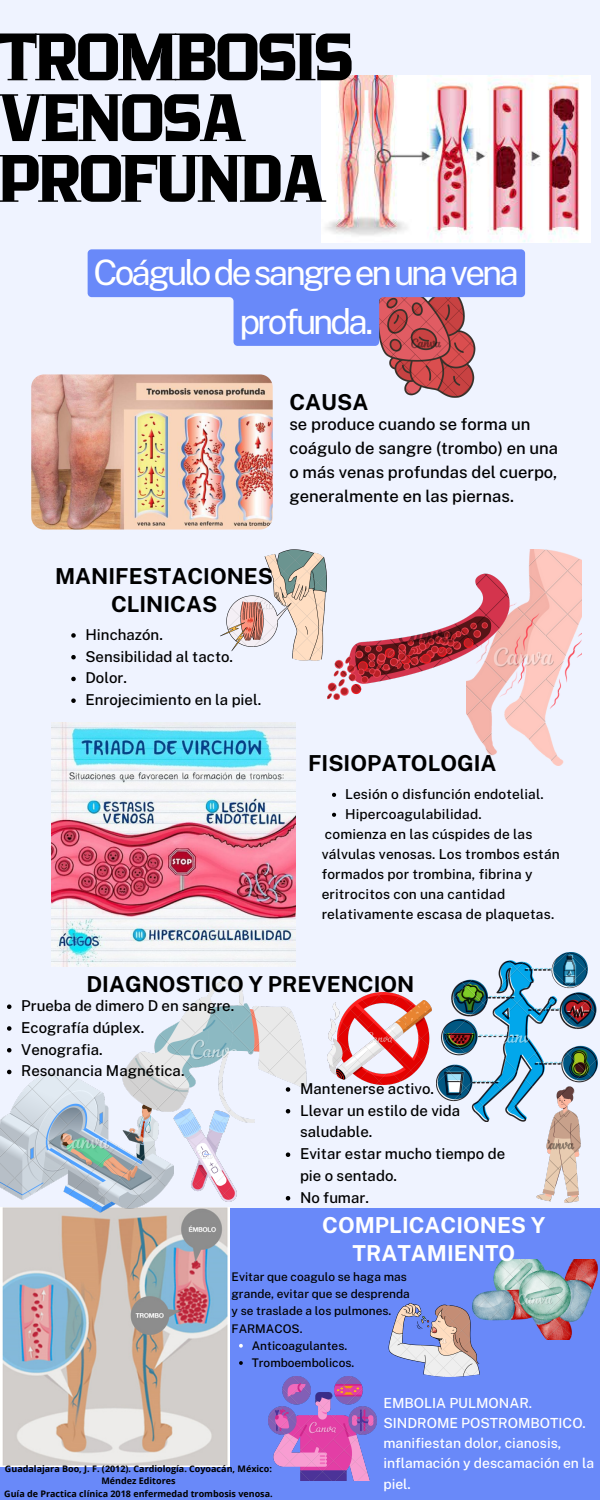
<style>
.page{position:relative;width:600px;height:1500px;background:#eff3ff}
.page>*{position:absolute;margin:0;border:0;box-sizing:border-box;transform-origin:0 0}
.t1{font:65px/60.8px "Zantiqa 4 F";letter-spacing:-.055em;color:#000}
.t2{font:35px/48.8px "Public Sans";letter-spacing:-.08em;color:#fff;text-align:center}
.t3{font:700 22px/27.8px "Public Sans";color:#000;text-align:center}
.t4{font:700 22px/27.8px "Public Sans";color:#fff;text-align:center}
.t5{font:500 16.6px/24.1px "Public Sans";color:#000}
.t6{font:500 15px/21.8px "Public Sans";color:#000}
.t7{font:500 13.9px/20.2px "Public Sans";color:#fff}
.t8{font:500 13.7px/19.9px "Public Sans";letter-spacing:.01em;color:#000}
.t9{font:500 11.9px/17.2px "Public Sans";color:#000}
.t10{font:700 9px/12.5px "Open Sans";color:#000;text-align:center}
</style>
<div class="page">
<div style="left:0;top:1208px;width:600px;height:292px;background:#6989f9"></div>
<img style="left:322px;top:75px;width:269px;height:168px">
<img style="left:466px;top:549px;width:116px;height:216px">
<img style="left:326px;top:570px;width:199px;height:129px">
<img style="left:0;top:1208px;width:230px;height:259px">
<img style="left:31px;top:374px;width:242px;height:156px;border-radius:13px">
<img style="left:381px;top:346px;width:95px;height:52px">
<img style="left:220px;top:549px;width:106px;height:111px">
<img style="left:52px;top:723px;width:243px;height:244px">
<img style="left:0;top:1072px;width:173px;height:140px">
<img style="left:121px;top:980px;width:185px;height:142px">
<img style="left:173px;top:1109px;width:64px;height:93px">
<img style="left:436px;top:952px;width:162px;height:170px">
<img style="left:327px;top:993px;width:104px;height:91px">
<img style="left:534px;top:1087px;width:47px;height:116px">
<img style="left:473px;top:1259px;width:124px;height:81px">
<img style="left:388px;top:1304px;width:91px;height:72px">
<img style="left:269px;top:1376px;width:108px;height:104px">
<svg style="left:88px;top:249px;width:437px;height:97px;fill:#6989f9"></svg>
<svg style="left:71px;top:633px;width:5px;height:5px"></svg>
<svg style="left:71px;top:655px;width:5px;height:4px"></svg>
<svg style="left:71px;top:677px;width:5px;height:4px"></svg>
<svg style="left:71px;top:698px;width:5px;height:5px"></svg>
<svg style="left:332px;top:793px;width:4px;height:4px"></svg>
<svg style="left:332px;top:813px;width:4px;height:4px"></svg>
<svg style="left:7px;top:1004px;width:4px;height:5px"></svg>
<svg style="left:7px;top:1026px;width:4px;height:5px"></svg>
<svg style="left:7px;top:1048px;width:4px;height:4px"></svg>
<svg style="left:7px;top:1070px;width:4px;height:4px"></svg>
<svg style="left:239px;top:1344px;width:4px;height:4px"></svg>
<svg style="left:239px;top:1361px;width:4px;height:4px"></svg>
<svg style="left:286px;top:1087px;width:4px;height:5px"></svg>
<svg style="left:286px;top:1109px;width:4px;height:4px"></svg>
<svg style="left:286px;top:1152px;width:4px;height:5px"></svg>
<svg style="left:286px;top:1196px;width:4px;height:4px"></svg>
<p class="t1" style="left:-3px;top:29px;width:359px">TROMBOSIS<br>VENOSA<br>PROFUNDA</p>
<p class="t2" style="left:93px;top:248px;width:427px">Coágulodesangreenunavena profunda.</p>
<p class="t3" style="left:289px;top:388px;width:80px">CAUSA</p>
<p class="t5" style="left:289px;top:412px;width:270px">se produce cuando se forma un coágulo de sangre (trombo) en una o más venas profundas del cuerpo, generalmente en las piernas.</p>
<p class="t3" style="left:55px;top:562px;width:220px">MANIFESTACIONES<br>CLINICAS</p>
<p class="t6" style="left:85px;top:624px;width:79px">Hinchazón.</p>
<p class="t6" style="left:85px;top:645px;width:149px">Sensibilidad al tacto.</p>
<p class="t6" style="left:85px;top:667px;width:43px">Dolor.</p>
<p class="t6" style="left:85px;top:689px;width:177px">Enrojecimiento en la piel.</p>
<p class="t3" style="left:308px;top:749px;width:190px">FISIOPATOLOGIA</p>
<p class="t8" style="left:345px;top:784px;width:200px">Lesión o disfunción endotelial.</p>
<p class="t8" style="left:345px;top:804px;width:138px">Hipercoagulabilidad.</p>
<p class="t8" style="left:322px;top:824px;width:240px">comienza en las cúspides de las válvulas venosas. Los trombos están formados por trombina, fibrina y eritrocitos con una cantidad relativamente escasa de plaquetas.</p>
<p class="t3" style="left:86px;top:971px;width:329px">DIAGNOSTICO Y PREVENCION</p>
<p class="t6" style="left:21px;top:995px;width:215px">Prueba de dimero D en sangre.</p>
<p class="t6" style="left:21px;top:1017px;width:125px">Ecografía dúplex.</p>
<p class="t6" style="left:21px;top:1038px;width:83px">Venografia.</p>
<p class="t6" style="left:21px;top:1060px;width:165px">Resonancia Magnética.</p>
<p class="t6" style="left:300px;top:1078px;width:136px">Mantenerse activo.</p>
<p class="t6" style="left:300px;top:1099px;width:162px">Llevar un estilo de vida saludable.</p>
<p class="t6" style="left:300px;top:1143px;width:207px">Evitar estar mucho tiempo de pie o sentado.</p>
<p class="t6" style="left:300px;top:1186px;width:70px">No fumar.</p>
<p class="t4" style="left:322px;top:1211px;width:225px">COMPLICACIONES Y<br>TRATAMIENTO</p>
<p class="t9" style="left:232px;top:1268px;width:180px">Evitar que coagulo se haga mas grande, evitar que se desprenda y se traslade a los pulmones.</p>
<p class="t9" style="left:232px;top:1320px;width:72px">FARMACOS.</p>
<p class="t9" style="left:252px;top:1337px;width:97px">Anticoagulantes.</p>
<p class="t9" style="left:252px;top:1354px;width:104px">Tromboembolicos.</p>
<p class="t10" style="left:5px;top:1462px;width:269px">Guadalajara Boo, J. F. (2012). Cardiología. Coyoacán, México:<br>Méndez Editores</p>
<p class="t10" style="left:4px;top:1487px;width:270px">Guía de Practica clínica 2018 enfermedad trombosis venosa.</p>
<p class="t7" style="left:383px;top:1393px;width:150px">EMBOLIA PULMONAR.</p>
<p class="t7" style="left:383px;top:1413px;width:204px">SINDROME POSTROMBOTICO.</p>
<p class="t7" style="left:383px;top:1433px;width:212px">manifiestan dolor, cianosis, inflamación y descamación en la piel.</p>
</div>
